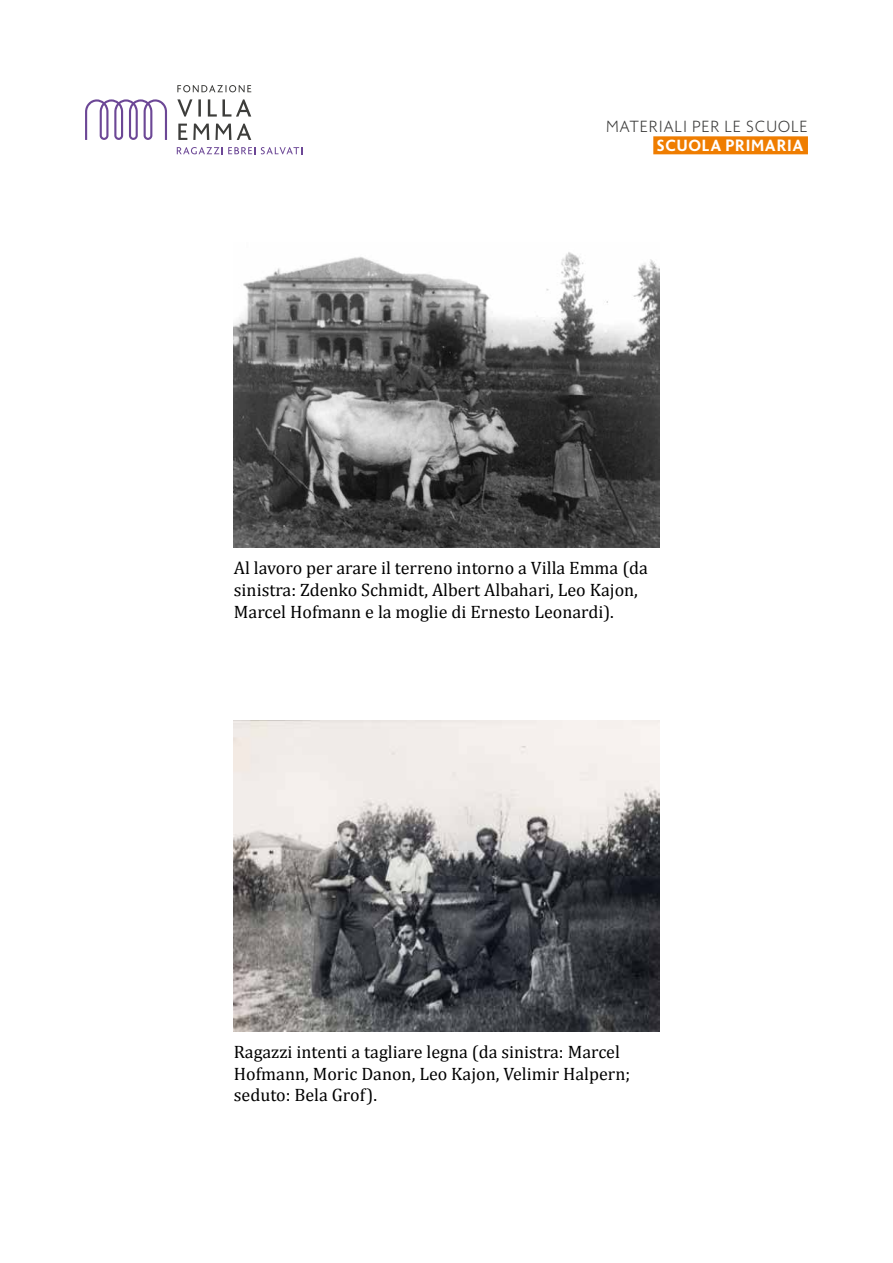
<style>
.page{position:relative;width:893px;height:1263px;background:#fff}
.page>*{position:absolute;margin:0;border:0;box-sizing:border-box;transform-origin:0 0}
.t1{font:18px/21.6px "Cambria";color:#000}
.t2{font:300 15px "Zigfrid";letter-spacing:.05em;color:#3c3c3b}
.t3{font:500 15px "Zigfrid";letter-spacing:.05em;color:#fff}
</style>
<div class="page">
<svg style="left:177px;top:147px;width:125px;height:7px"></svg>
<svg style="left:178px;top:124px;width:73px;height:16px"></svg>
<svg style="left:177px;top:99px;width:74px;height:18px"></svg>
<svg style="left:177px;top:85px;width:74px;height:7px"></svg>
<svg style="left:85px;top:99px;width:82px;height:41px"></svg>
<div style="left:653px;top:136px;width:155px;height:18px;background:#ef7d00"></div>
<img style="left:234px;top:252px;width:425px;height:296px">
<img style="left:234px;top:720px;width:425px;height:311px">
<p class="t2" style="left:606px;top:117px;width:203px">MATERIALI PER LE SCUOLE</p>
<p class="t3" style="left:657px;top:136px;width:148px">SCUOLA PRIMARIA</p>
<p class="t1" style="left:234px;top:557px;width:416px">Al lavoro per arare il terreno intorno a Villa Emma (da sinistra: Zdenko Schmidt, Albert Albahari, Leo Kajon,<br>Marcel Hofmann e la moglie di Ernesto Leonardi).</p>
<p class="t1" style="left:234px;top:1041px;width:398px">Ragazzi intenti a tagliare legna (da sinistra: Marcel<br>Hofmann, Moric Danon, Leo Kajon, Velimir Halpern; seduto: Bela Grof).</p>
</div>
